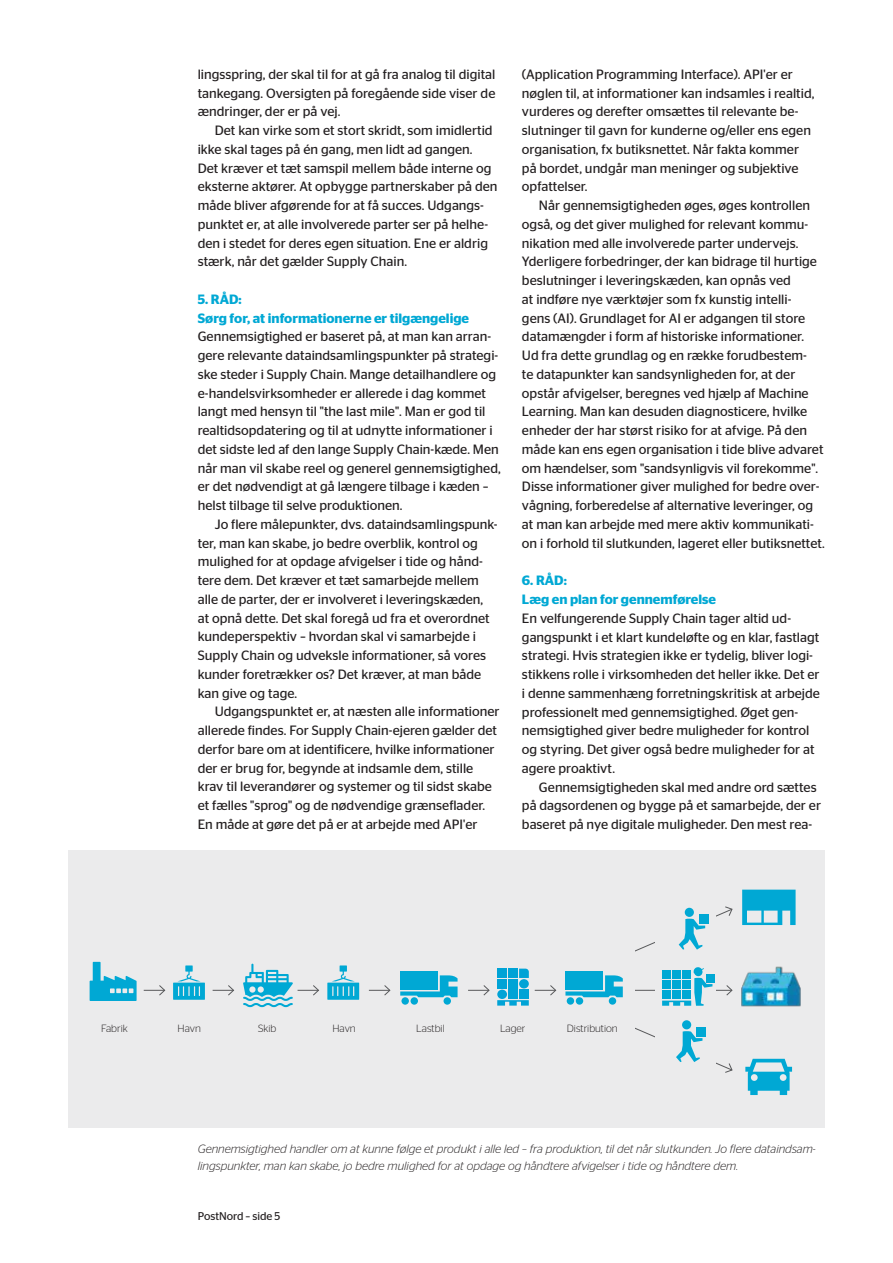
<style>
.page{position:relative;width:893px;height:1263px;background:#fff}
.page>*{position:absolute;margin:0;border:0;box-sizing:border-box;transform-origin:0 0}
.t1{font:13.5px/18.8px "Stag Sans";color:#231f20}
.t2{font:600 13.5px/18.8px "Stag Sans";color:#00a8d4}
.t3{font:italic 300 12px/17.2px "Stag Sans";color:#231f20}
.t4{font:11.25px "Stag Sans";color:#231f20}
.t5{font:300 10.5px "Stag Sans";color:#231f20}
</style>
<div class="page">
<div style="left:68px;top:850px;width:757px;height:278px;background:#ebebec"></div>
<svg style="left:468px;top:985px;width:22px;height:11px"></svg>
<svg style="left:369px;top:985px;width:22px;height:11px"></svg>
<svg style="left:213px;top:985px;width:21px;height:11px"></svg>
<svg style="left:144px;top:985px;width:22px;height:11px"></svg>
<svg style="left:745px;top:1059px;width:47px;height:36px"></svg>
<svg style="left:742px;top:890px;width:54px;height:35px"></svg>
<img style="left:741px;top:966px;width:60px;height:41px">
<div style="left:400px;top:972px;width:38px;height:18px;background:#00a8d4"></div>
<svg style="left:400px;top:975px;width:58px;height:22px"></svg>
<div style="left:401px;top:997px;width:8px;height:8px;background:#00a8d4;border-radius:50%"></div>
<div style="left:411px;top:997px;width:7px;height:8px;background:#00a8d4;border-radius:50%"></div>
<div style="left:444px;top:997px;width:7px;height:8px;background:#00a8d4;border-radius:50%"></div>
<svg style="left:535px;top:906px;width:198px;height:167px"></svg>
<svg style="left:243px;top:964px;width:76px;height:43px"></svg>
<svg style="left:90px;top:962px;width:47px;height:39px"></svg>
<svg style="left:173px;top:965px;width:32px;height:35px"></svg>
<svg style="left:327px;top:965px;width:32px;height:35px"></svg>
<svg style="left:497px;top:1000px;width:32px;height:5px"></svg>
<div style="left:508px;top:990px;width:10px;height:9px;background:#00a3d6"></div>
<div style="left:519px;top:990px;width:10px;height:9px;background:#00a3d6"></div>
<div style="left:497px;top:979px;width:10px;height:9px;background:#00a3d6"></div>
<div style="left:508px;top:979px;width:10px;height:9px;background:#00a3d6"></div>
<div style="left:497px;top:968px;width:10px;height:10px;background:#00a3d6"></div>
<div style="left:508px;top:968px;width:10px;height:10px;background:#00a3d6"></div>
<svg style="left:519px;top:968px;width:10px;height:10px"></svg>
<div style="left:519px;top:979px;width:10px;height:9px;background:#00a3d6;border-radius:50%"></div>
<div style="left:497px;top:990px;width:10px;height:9px;background:#00a3d6;border-radius:50%"></div>
<p class="t1" style="left:198px;top:65px;width:299px;text-align:justify">lingsspring, der skal til for at gå fra analog til digital tankegang. Oversigten på foregående side viser de ændringer, der er på vej.</p>
<p class="t1" style="left:198px;top:121px;width:301px;text-indent:17px">Det kan virke som et stort skridt, som imidlertid ikke skal tages på én gang, men lidt ad gangen.<br>Det kræver et tæt samspil mellem både interne og eksterne aktører. At opbygge partnerskaber på den måde bliver afgørende for at få succes. Udgangs&shy;punktet er, at alle involverede parter ser på helhe&shy;den i stedet for deres egen situation. Ene er aldrig stærk, når det gælder Supply Chain.</p>
<p class="t2" style="left:198px;top:290px;width:273px">5. RÅD:<br>Sørg for, at informationerne er tilgængelige</p>
<p class="t1" style="left:198px;top:327px;width:304px">Gennemsigtighed er baseret på, at man kan arran&shy;gere relevante dataindsamlingspunkter på strategi&shy;ske steder i Supply Chain. Mange detailhandlere og e-handelsvirksomheder er allerede i dag kommet langt med hensyn til "the last mile". Man er god til realtidsopdatering og til at udnytte informationer i det sidste led af den lange Supply Chain-kæde. Men når man vil skabe reel og generel gennemsigtighed, er det nødvendigt at gå længere tilbage i kæden – helst tilbage til selve produktionen.</p>
<p class="t1" style="left:198px;top:515px;width:301px;text-indent:17px">Jo flere målepunkter, dvs. dataindsamlingspunk&shy;ter, man kan skabe, jo bedre overblik, kontrol og mulighed for at opdage afvigelser i tide og hånd&shy;tere dem. Det kræver et tæt samarbejde mellem alle de parter, der er involveret i leveringskæden, at opnå dette. Det skal foregå ud fra et overordnet kundeperspektiv – hvordan skal vi samarbejde i Supply Chain og udveksle informationer, så vores kunder foretrækker os? Det kræver, at man både kan give og tage.</p>
<p class="t1" style="left:198px;top:702px;width:303px;text-indent:17px">Udgangspunktet er, at næsten alle informationer allerede findes. For Supply Chain-ejeren gælder det derfor bare om at identificere, hvilke informationer der er brug for, begynde at indsamle dem, stille krav til leverandører og systemer og til sidst skabe et fælles "sprog" og de nødvendige grænseflader.<br>En måde at gøre det på er at arbejde med API'er</p>
<p class="t1" style="left:522px;top:65px;width:294px">(Application Programming Interface). API'er er nøglen til, at informationer kan indsamles i realtid, vurderes og derefter omsættes til relevante be&shy;slutninger til gavn for kunderne og/eller ens egen organisation, fx butiksnettet. Når fakta kommer på bordet, undgår man meninger og subjektive opfattelser.</p>
<p class="t1" style="left:522px;top:196px;width:304px;text-indent:17px">Når gennemsigtigheden øges, øges kontrollen også, og det giver mulighed for relevant kommu&shy;nikation med alle involverede parter undervejs.<br>Yderligere forbedringer, der kan bidrage til hurtige beslutninger i leveringskæden, kan opnås ved<br>at indføre nye værktøjer som fx kunstig intelli-<br>gens (AI). Grundlaget for AI er adgangen til store datamængder i form af historiske informationer.<br>Ud fra dette grundlag og en række forudbestem-<br>te datapunkter kan sandsynligheden for, at der opstår afvigelser, beregnes ved hjælp af Machine Learning. Man kan desuden diagnosticere, hvilke enheder der har størst risiko for at afvige. På den måde kan ens egen organisation i tide blive advaret om hændelser, som "sandsynligvis vil forekomme".<br>Disse informationer giver mulighed for bedre over&shy;vågning, forberedelse af alternative leveringer, og at man kan arbejde med mere aktiv kommunikati&shy;on i forhold til slutkunden, lageret eller butiksnettet.</p>
<p class="t2" style="left:522px;top:571px;width:196px">6. RÅD:<br>Læg en plan for gennemførelse</p>
<p class="t1" style="left:522px;top:608px;width:299px">En velfungerende Supply Chain tager altid ud&shy;gangspunkt i et klart kundeløfte og en klar, fastlagt strategi. Hvis strategien ikke er tydelig, bliver logi&shy;stikkens rolle i virksomheden det heller ikke. Det er i denne sammenhæng forretningskritisk at arbejde professionelt med gennemsigtighed. Øget gen&shy;nemsigtighed giver bedre muligheder for kontrol og styring. Det giver også bedre muligheder for at agere proaktivt.</p>
<p class="t1" style="left:522px;top:777px;width:301px;text-indent:17px">Gennemsigtigheden skal med andre ord sættes på dagsordenen og bygge på et samarbejde, der er baseret på nye digitale muligheder. Den mest rea-</p>
<p class="t5" style="left:101px;top:1022px;width:28px">Fabrik</p>
<p class="t5" style="left:178px;top:1022px;width:25px">Havn</p>
<p class="t5" style="left:258px;top:1022px;width:20px">Skib</p>
<p class="t5" style="left:332px;top:1022px;width:25px">Havn</p>
<p class="t5" style="left:416px;top:1022px;width:30px">Lastbil</p>
<p class="t5" style="left:500px;top:1022px;width:27px">Lager</p>
<p class="t5" style="left:567px;top:1022px;width:52px">Distribution</p>
<p class="t3" style="left:198px;top:1140px;width:619px">Gennemsigtighed handler om at kunne følge et produkt i alle led – fra produktion, til det når slutkunden. Jo flere dataindsam&shy;lingspunkter, man kan skabe, jo bedre mulighed for at opdage og håndtere afvigelser i tide og håndtere dem.</p>
<p class="t4" style="left:198px;top:1210px;width:84px">PostNord – side 5</p>
</div>
